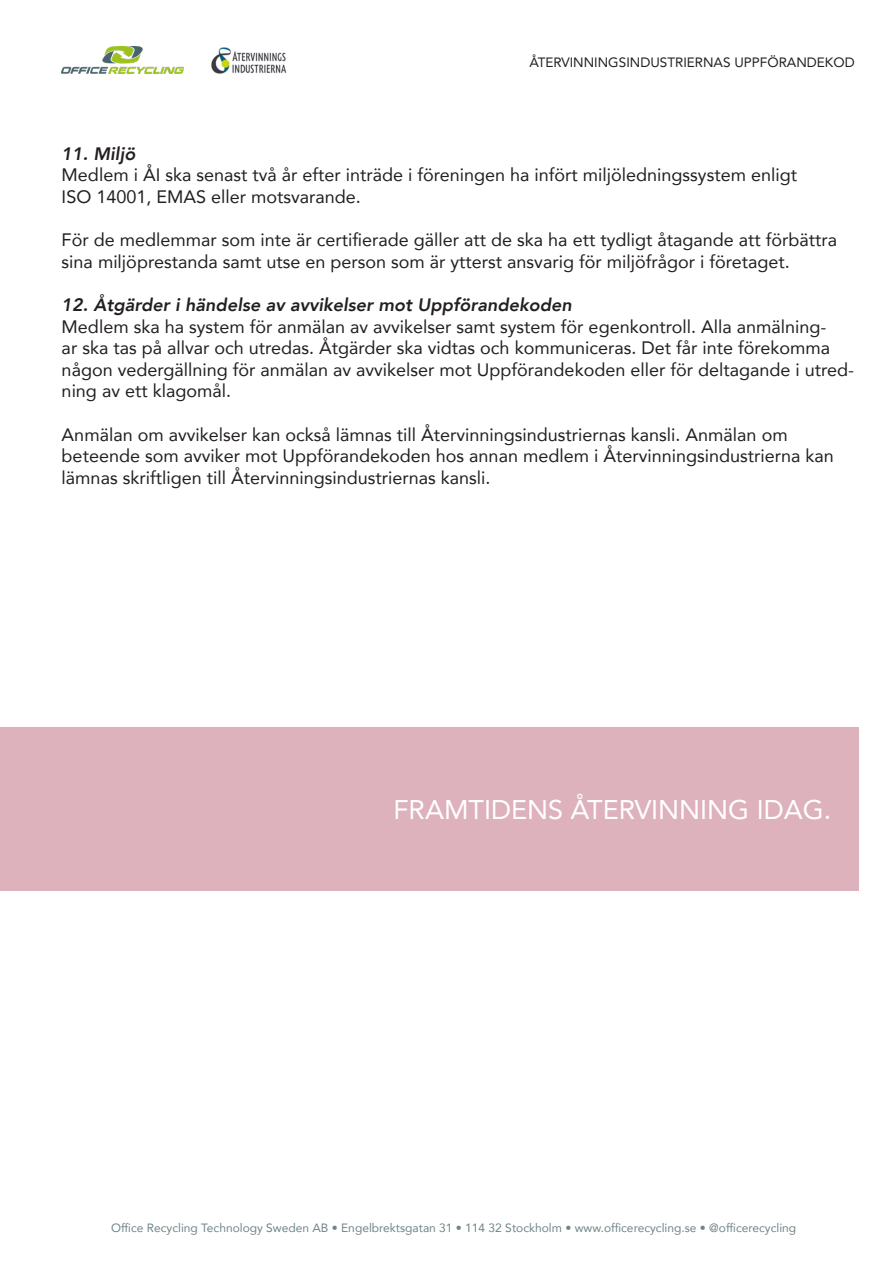
<style>
.page{position:relative;width:893px;height:1263px;background:#fff}
.page>*{position:absolute;margin:0;border:0;box-sizing:border-box;transform-origin:0 0}
.t1{font:27px "Avenir";color:#fff}
.t2{font:18px/21.6px "Avenir";color:#231f20}
.t3{font:italic 800 18px "Avenir";color:#231f20}
.t4{font:13.5px "Avenir";color:#231f20}
.t5{font:12px "Avenir";color:#6f8587}
</style>
<div class="page">
<img style="left:62px;top:46px;width:121px;height:28px">
<img style="left:211px;top:47px;width:76px;height:27px">
<div style="left:0;top:727px;width:859px;height:164px;background:#deb2bc"></div>
<p class="t4" style="left:529px;top:52px;width:327px">ÅTERVINNINGSINDUSTRIERNAS UPPFÖRANDEKOD</p>
<p class="t3" style="left:62px;top:143px;width:75px">11. Miljö</p>
<p class="t2" style="left:62px;top:164px;width:737px">Medlem i ÅI ska senast två år efter inträde i föreningen ha infört miljöledningssystem enligt</p>
<p class="t2" style="left:62px;top:185px;width:301px">ISO 14001, EMAS eller motsvarande.</p>
<p class="t2" style="left:62px;top:229px;width:777px">För de medlemmar som inte är certifierade gäller att de ska ha ett tydligt åtagande att förbättra</p>
<p class="t2" style="left:62px;top:250px;width:730px">sina miljöprestanda samt utse en person som är ytterst ansvarig för miljöfrågor i företaget.</p>
<p class="t3" style="left:62px;top:294px;width:511px">12. Åtgärder i händelse av avvikelser mot Uppförandekoden</p>
<p class="t2" style="left:62px;top:315px;width:794px">Medlem ska ha system för anmälan av avvikelser samt system för egenkontroll. Alla anmälning-<br>ar ska tas på allvar och utredas. Åtgärder ska vidtas och kommuniceras. Det får inte förekomma någon vedergällning för anmälan av avvikelser mot Uppförandekoden eller för deltagande i utred&shy;ning av ett klagomål.</p>
<p class="t2" style="left:62px;top:423px;width:727px">Anmälan om avvikelser kan också lämnas till Återvinningsindustriernas kansli. Anmälan om</p>
<p class="t2" style="left:62px;top:445px;width:774px">beteende som avviker mot Uppförandekoden hos annan medlem i Återvinningsindustrierna kan lämnas skriftligen till Återvinningsindustriernas kansli.</p>
<p class="t1" style="left:394px;top:788px;width:439px">FRAMTIDENS ÅTERVINNING IDAG.</p>
<p class="t5" style="left:111px;top:1219px;width:687px">Office Recycling Technology Sweden AB • Engelbrektsgatan 31 • 114 32 Stockholm • www.officerecycling.se • @officerecycling</p>
</div>
